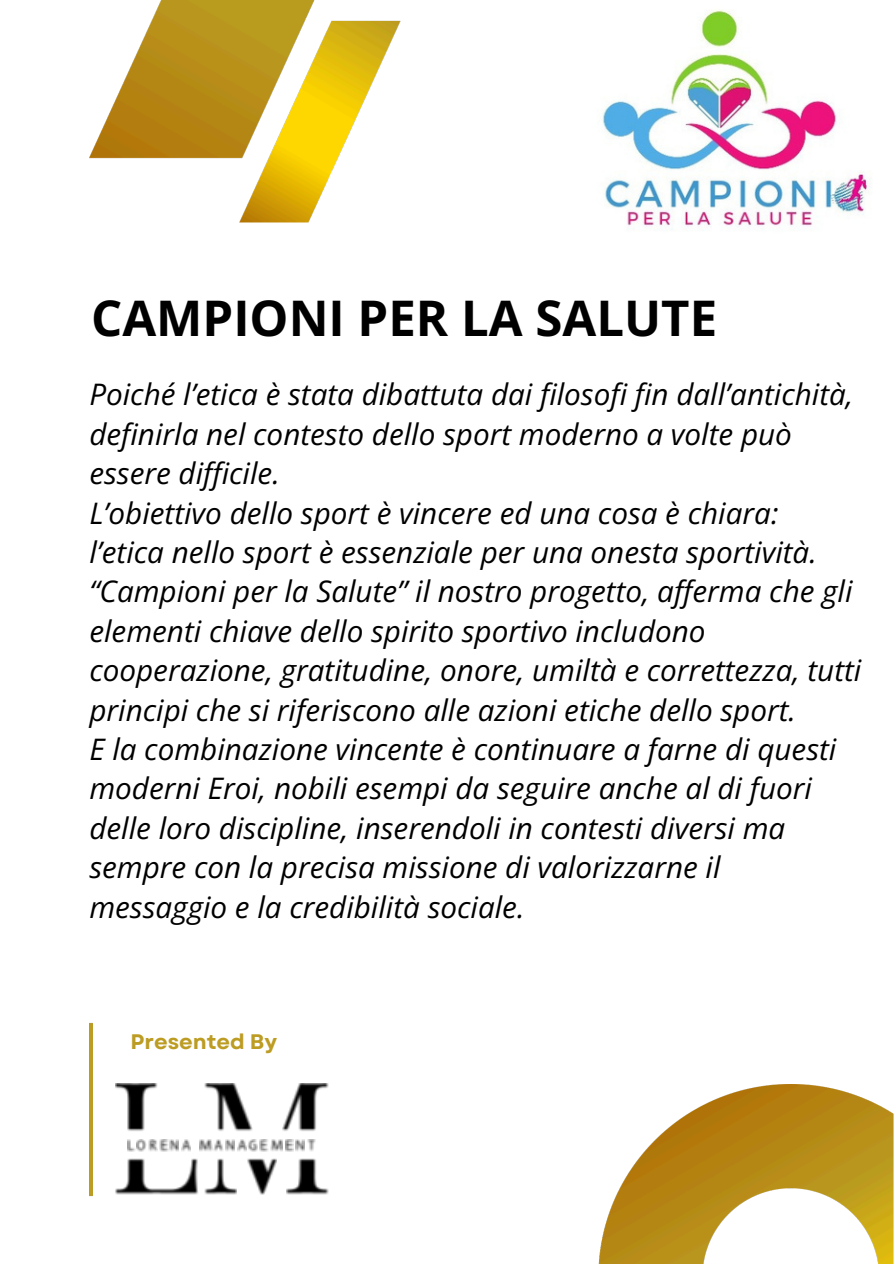
<style>
.page{position:relative;width:894px;height:1264px;background:#fff}
.page>*{position:absolute;margin:0;border:0;box-sizing:border-box;transform-origin:0 0}
.t1{font:700 49.05px "Open Sans";color:#000}
.t2{font:italic 29.55px/39.3px "Open Sans";color:#000}
.t3{font:700 21px "Garet";color:#bc9c22}
</style>
<div class="page">
<img style="left:89px;top:1023px;width:4px;height:173px">
<img style="left:89px;top:0;width:312px;height:223px">
<img style="left:598px;top:1084px;width:295px;height:179px">
<img style="left:602px;top:9px;width:269px;height:221px">
<img style="left:116px;top:1083px;width:41px;height:48px">
<img style="left:115px;top:1158px;width:83px;height:36px">
<img style="left:204px;top:1083px;width:48px;height:48px">
<img style="left:204px;top:1158px;width:33px;height:36px">
<img style="left:282px;top:1083px;width:46px;height:48px">
<img style="left:247px;top:1158px;width:29px;height:36px">
<img style="left:287px;top:1158px;width:41px;height:36px">
<svg style="left:199px;top:1139px;width:117px;height:12px"></svg>
<svg style="left:127px;top:1139px;width:63px;height:12px"></svg>
<p class="t1" style="left:91px;top:283px;width:627px">CAMPIONI PER LA SALUTE</p>
<p class="t2" style="left:89px;top:374px;width:773px">Poiché l’etica è stata dibattuta dai filosofi fin dall’antichità, definirla nel contesto dello sport moderno a volte può essere difficile.<br>L’obiettivo dello sport è vincere ed una cosa è chiara:<br>l’etica nello sport è essenziale per una onesta sportività. “Campioni per la Salute” il nostro progetto, afferma che gli elementi chiave dello spirito sportivo includono cooperazione, gratitudine, onore, umiltà e correttezza, tutti principi che si riferiscono alle azioni etiche dello sport.<br>E la combinazione vincente è continuare a farne di questi moderni Eroi, nobili esempi da seguire anche al di fuori delle loro discipline, inserendoli in contesti diversi ma sempre con la precisa missione di valorizzarne il messaggio e la credibilità sociale.</p>
<p class="t3" style="left:130px;top:1026px;width:148px">Presented By</p>
</div>
